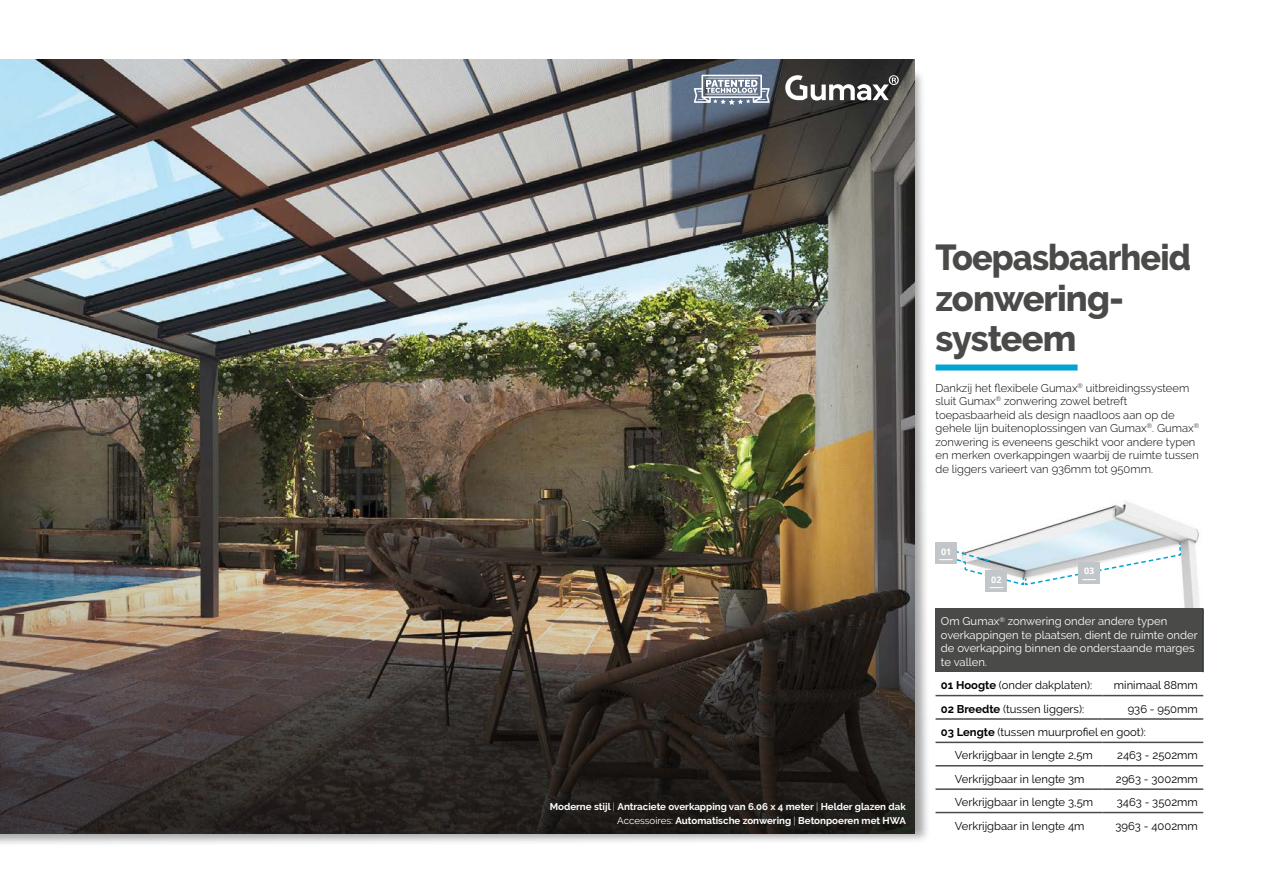
<style>
.page{position:relative;width:1263px;height:893px;background:#fff}
.page>*{position:absolute;margin:0;border:0;box-sizing:border-box;transform-origin:0 0}
.t1{font:800 36px/40.5px "Raleway";letter-spacing:-.025em;color:#4a4a49;scale:.95 1}
.t2{font:300 11.25px/13.5px "Raleway";color:#000}
.t3{font:11.25px "Raleway";color:#000}
.t4{font:11.25px/13.5px "Raleway";color:#fff}
.t5{font:700 9.75px/13.5px "Raleway";color:#fff;text-align:right}
.t6{font:700 9px/7.5px "Open Sans";color:#fff}
.s1{font-weight:300}
.s2{font-weight:400}
.s3{font-weight:700}
</style>
<div class="page">
<div style="left:0;top:68px;width:931px;height:781px;background:#000;opacity:.35"></div>
<img style="left:0;top:60px;width:914px;height:773px">
<svg style="left:694px;top:75px;width:76px;height:30px"></svg>
<img style="left:985px;top:500px;width:215px;height:108px">
<div style="left:986px;top:571px;width:21px;height:21px;background:#c2c6c9"></div>
<svg style="left:950px;top:541px;width:232px;height:45px"></svg>
<div style="left:1079px;top:562px;width:21px;height:22px;background:#c2c6c9"></div>
<div style="left:935px;top:543px;width:22px;height:21px;background:#c2c6c9"></div>
<svg style="left:785px;top:75px;width:114px;height:26px"></svg>
<div style="left:935px;top:365px;width:142px;height:6px;background:#00a3d1"></div>
<div style="left:935px;top:608px;width:268px;height:64px;background:#4a4a49"></div>
<svg style="left:935px;top:672px;width:268px;height:142px"></svg>
<hr style="left:1203px;top:608px;width:1px;height:64px;background:#0c2d1d">
<hr style="left:935px;top:695px;width:167px;height:1px;background:#4a4a49">
<hr style="left:1102px;top:695px;width:101px;height:1px;background:#4a4a49">
<hr style="left:935px;top:718px;width:167px;height:2px;background:#4a4a49">
<hr style="left:1102px;top:718px;width:101px;height:2px;background:#4a4a49">
<hr style="left:935px;top:742px;width:167px;height:1px;background:#4a4a49">
<hr style="left:1102px;top:742px;width:101px;height:1px;background:#4a4a49">
<hr style="left:935px;top:765px;width:167px;height:1px;background:#4a4a49">
<hr style="left:1102px;top:765px;width:101px;height:1px;background:#4a4a49">
<hr style="left:935px;top:788px;width:167px;height:2px;background:#4a4a49">
<hr style="left:1102px;top:788px;width:101px;height:2px;background:#4a4a49">
<hr style="left:935px;top:812px;width:167px;height:1px;background:#4a4a49">
<hr style="left:1102px;top:812px;width:101px;height:1px;background:#4a4a49">
<p class="t5" style="left:550px;top:800px;width:358px">Moderne stijl <span class="s1">|</span> Antraciete overkapping van 6.06 x 4 meter <span class="s1">|</span> Helder glazen dak<br><span class="s2">Accessoires:</span> Automatische zonwering <span class="s1">|</span> Betonpoeren met HWA</p>
<h1 class="t1" style="left:935px;top:237px;width:271px">Toepasbaarheid zonwering&shy;systeem</h1>
<p class="t2" style="left:935px;top:381px;width:265px">Dankzij het flexibele Gumax<sup>®</sup> uitbreidingssysteem sluit Gumax<sup>®</sup> zonwering zowel betreft toepasbaarheid als design naadloos aan op de gehele lijn buitenoplossingen van Gumax<sup>®</sup>. Gumax<sup>® </sup>zonwering is eveneens geschikt voor andere typen en merken overkappingen waarbij de ruimte tussen de liggers varieert van 936mm tot 950mm.</p>
<p class="t6" style="left:939px;top:547px;width:15px">01 ------</p>
<p class="t6" style="left:989px;top:575px;width:15px">02 ------</p>
<p class="t6" style="left:1082px;top:567px;width:15px">03 ------</p>
<p class="t4" style="left:941px;top:615px;width:258px">Om Gumax<sup>®</sup> zonwering onder andere typen overkappingen te plaatsen, dient de ruimte onder de overkapping binnen de onderstaande marges te vallen.</p>
<p class="t3" style="left:941px;top:679px;width:153px"><span class="s3">01 Hoogte</span> (onder dakplaten):</p>
<p class="t3" style="left:1114px;top:679px;width:86px">minimaal 88mm</p>
<p class="t3" style="left:941px;top:702px;width:145px"><span class="s3">02 Breedte</span> (tussen liggers):</p>
<p class="t3" style="left:1128px;top:702px;width:72px">936 - 950mm</p>
<p class="t3" style="left:941px;top:725px;width:206px"><span class="s3">03 Lengte</span> (tussen muurprofiel en goot):</p>
<p class="t3" style="left:955px;top:749px;width:140px">Verkrijgbaar in lengte 2,5m</p>
<p class="t3" style="left:1117px;top:749px;width:82px">2463 - 2502mm</p>
<p class="t3" style="left:955px;top:772px;width:131px">Verkrijgbaar in lengte 3m</p>
<p class="t3" style="left:1116px;top:772px;width:84px">2963 - 3002mm</p>
<p class="t3" style="left:955px;top:796px;width:140px">Verkrijgbaar in lengte 3,5m</p>
<p class="t3" style="left:1117px;top:796px;width:82px">3463 - 3502mm</p>
<p class="t3" style="left:955px;top:819px;width:131px">Verkrijgbaar in lengte 4m</p>
<p class="t3" style="left:1115px;top:819px;width:84px">3963 - 4002mm</p>
</div>
